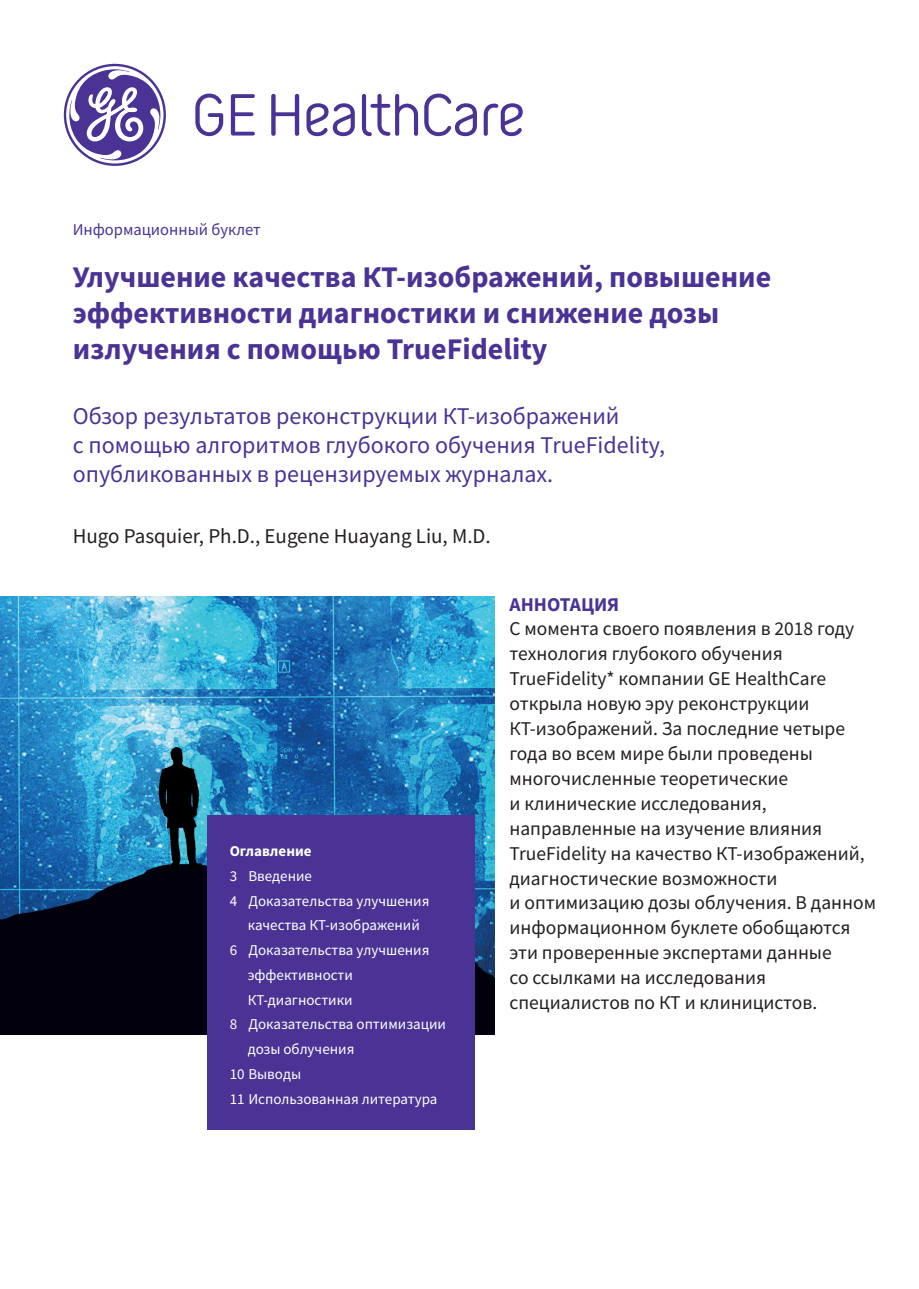
<style>
.page{position:relative;width:919px;height:1289px;background:#fff}
.page>*{position:absolute;margin:0;border:0;box-sizing:border-box;transform-origin:0 0}
.t1{font:700 30px/36px "Source Sans Pro";color:#4a3394}
.t2{font:24px/28.8px "Source Sans Pro";color:#4a3394}
.t3{font:21px "Source Sans Pro";color:#231f20}
.t4{font:19.5px/24.9px "Source Sans Pro";color:#231f20}
.t5{font:700 19.5px "Source Sans Pro";color:#4a3394}
.t6{font:16.5px "Source Sans Pro";color:#4a3394}
.t7{font:15px "Source Sans Pro";color:#fff}
.t8{font:700 15px "Source Sans Pro";color:#fff}
</style>
<div class="page">
<img style="left:0;top:596px;width:494px;height:438px">
<div style="left:209px;top:816px;width:264px;height:312px;background:#4a3394"></div>
<svg style="left:64px;top:64px;width:458px;height:102px"></svg>
<p class="t6" style="left:73px;top:219px;width:189px">Информационный буклет</p>
<h1 class="t1" style="left:73px;top:259px;width:700px">Улучшение качества КТ-изображений, повышение эффективности диагностики и снижение дозы излучения с помощью TrueFidelity</h1>
<p class="t2" style="left:73px;top:402px;width:594px">Обзор результатов реконструкции КТ-изображений<br>с помощью алгоритмов глубокого обучения TrueFidelity, опубликованных в рецензируемых журналах.</p>
<p class="t3" style="left:73px;top:522px;width:419px">Hugo Pasquier, Ph.D., Eugene Huayang Liu, M.D.</p>
<p class="t8" style="left:230px;top:841px;width:83px">Оглавление</p>
<p class="t7" style="left:230px;top:866px;width:84px">3 Введение</p>
<p class="t7" style="left:230px;top:891px;width:201px">4 Доказательства улучшения</p>
<p class="t7" style="left:248px;top:915px;width:174px">качества КТ-изображений</p>
<p class="t7" style="left:230px;top:940px;width:201px">6 Доказательства улучшения</p>
<p class="t7" style="left:248px;top:965px;width:107px">эффективности</p>
<p class="t7" style="left:248px;top:990px;width:106px">КТ-диагностики</p>
<p class="t7" style="left:230px;top:1014px;width:218px">8 Доказательства оптимизации</p>
<p class="t7" style="left:248px;top:1039px;width:108px">дозы облучения</p>
<p class="t7" style="left:230px;top:1064px;width:73px">10 Выводы</p>
<p class="t7" style="left:230px;top:1089px;width:209px">11 Использованная литература</p>
<p class="t5" style="left:509px;top:591px;width:111px">АННОТАЦИЯ</p>
<p class="t4" style="left:509px;top:616px;width:368px">С момента своего появления в 2018 году технология глубокого обучения TrueFidelity* компании GE HealthСare открыла новую эру реконструкции КТ-изображений. За последние четыре года во всем мире были проведены многочисленные теоретические<br>и клинические исследования, направленные на изучение влияния TrueFidelity на качество КТ-изображений, диагностические возможности<br>и оптимизацию дозы облучения. В данном информационном буклете обобщаются эти проверенные экспертами данные<br>со ссылками на исследования специалистов по КТ и клиницистов.</p>
</div>
